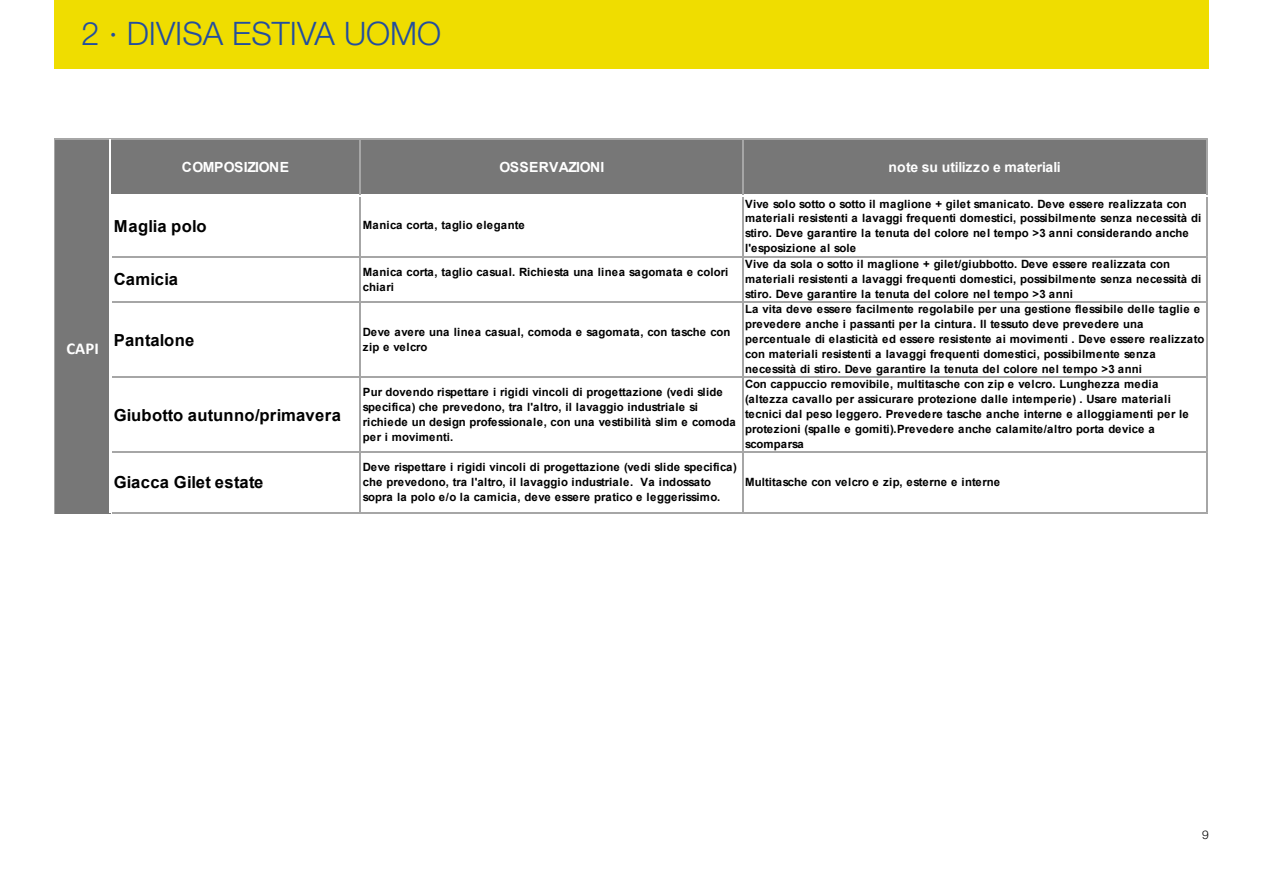
<style>
.page{position:relative;width:1263px;height:893px;background:#fff}
.page>*{position:absolute;margin:0;border:0;box-sizing:border-box;transform-origin:0 0}
.t1{font:300 32.4px "Helvetica Neue";color:#234e9e}
.t2{font:700 16.65px "Arial";letter-spacing:.02em;color:#000}
.t3{font:700 16.65px "Calibri";color:#fff}
.t4{font:700 13.95px "Arial";letter-spacing:-.015em;color:#fff}
.t5{font:700 13.95px "Arial";letter-spacing:.02em;color:#fff}
.t6{font:300 12px "Helvetica Neue";color:#000}
.t7{font:700 11.4px/14.9px "Arial";color:#000}
</style>
<div class="page">
<div style="left:54px;top:0;width:1155px;height:68px;background:#efdd00"></div>
<div style="left:55px;top:139px;width:1153px;height:57px;background:#777"></div>
<div style="left:55px;top:195px;width:56px;height:318px;background:#777"></div>
<hr style="left:55px;top:138px;width:1153px;height:1px;background:#a6a6a6">
<hr style="left:109px;top:139px;width:2px;height:55px;background:#fff">
<hr style="left:112px;top:194px;width:1096px;height:3px;background:#fff">
<hr style="left:359px;top:139px;width:2px;height:55px;background:#a6a6a6">
<hr style="left:742px;top:139px;width:1px;height:55px;background:#a6a6a6">
<hr style="left:112px;top:256px;width:1096px;height:1px;background:#a6a6a6">
<hr style="left:1206px;top:139px;width:2px;height:55px;background:#a6a6a6">
<hr style="left:112px;top:301px;width:1096px;height:2px;background:#a6a6a6">
<hr style="left:112px;top:376px;width:1096px;height:2px;background:#a6a6a6">
<hr style="left:112px;top:451px;width:1096px;height:2px;background:#a6a6a6">
<hr style="left:112px;top:512px;width:1096px;height:1px;background:#a6a6a6">
<hr style="left:54px;top:138px;width:1px;height:375px;background:#a6a6a6">
<hr style="left:109px;top:194px;width:3px;height:319px;background:#fff">
<hr style="left:359px;top:197px;width:2px;height:316px;background:#a6a6a6">
<hr style="left:742px;top:197px;width:1px;height:316px;background:#a6a6a6">
<hr style="left:1206px;top:197px;width:2px;height:316px;background:#a6a6a6">
<h1 class="t1" style="left:82px;top:14px;width:361px">2 · DIVISA ESTIVA UOMO</h1>
<p class="t4" style="left:182px;top:158px;width:109px">COMPOSIZIONE</p>
<p class="t5" style="left:499px;top:158px;width:107px">OSSERVAZIONI</p>
<p class="t4" style="left:888px;top:158px;width:174px">note su utilizzo e materiali</p>
<h2 class="t3" style="left:66px;top:338px;width:34px">CAPI</h2>
<h2 class="t2" style="left:114px;top:215px;width:95px">Maglia polo</h2>
<p class="t7" style="left:363px;top:218px;width:163px">Manica corta, taglio elegante</p>
<p class="t7" style="left:745px;top:196px;width:458px">Vive solo sotto o sotto il maglione + gilet smanicato. Deve essere realizzata con materiali resistenti a lavaggi frequenti domestici, possibilmente senza necessità di stiro. Deve garantire la tenuta del colore nel tempo &gt;3 anni considerando anche l'esposizione al sole</p>
<h2 class="t2" style="left:114px;top:268px;width:66px">Camicia</h2>
<p class="t7" style="left:363px;top:265px;width:367px">Manica corta, taglio casual. Richiesta una linea sagomata e colori chiari</p>
<p class="t7" style="left:745px;top:257px;width:458px">Vive da sola o sotto il maglione + gilet/giubbotto. Deve essere realizzata con materiali resistenti a lavaggi frequenti domestici, possibilmente senza necessità di stiro. Deve garantire la tenuta del colore nel tempo &gt;3 anni</p>
<h2 class="t2" style="left:114px;top:329px;width:82px">Pantalone</h2>
<p class="t7" style="left:363px;top:325px;width:369px">Deve avere una linea casual, comoda e sagomata, con tasche con zip e velcro</p>
<p class="t7" style="left:745px;top:302px;width:461px">La vita deve essere facilmente regolabile per una gestione flessibile delle taglie e prevedere anche i passanti per la cintura. Il tessuto deve prevedere una percentuale di elasticità ed essere resistente ai movimenti . Deve essere realizzato con materiali resistenti a lavaggi frequenti domestici, possibilmente senza necessità di stiro. Deve garantire la tenuta del colore nel tempo &gt;3 anni</p>
<h2 class="t2" style="left:114px;top:404px;width:229px">Giubotto autunno/primavera</h2>
<h2 class="t2" style="left:114px;top:471px;width:151px">Giacca Gilet estate</h2>
<p class="t7" style="left:363px;top:385px;width:374px">Pur dovendo rispettare i rigidi vincoli di progettazione (vedi slide specifica) che prevedono, tra l'altro, il lavaggio industriale si richiede un design professionale, con una vestibilità slim e comoda per i movimenti.</p>
<p class="t7" style="left:745px;top:377px;width:445px">Con cappuccio removibile, multitasche con zip e velcro. Lunghezza media (altezza cavallo per assicurare protezione dalle intemperie) . Usare materiali tecnici dal peso leggero. Prevedere tasche anche interne e alloggiamenti per le protezioni (spalle e gomiti).Prevedere anche calamite/altro porta device a scomparsa</p>
<p class="t7" style="left:363px;top:460px;width:375px">Deve rispettare i rigidi vincoli di progettazione (vedi slide specifica) che prevedono, tra l'altro, il lavaggio industriale. Va indossato sopra la polo e/o la camicia, deve essere pratico e leggerissimo.</p>
<p class="t7" style="left:745px;top:475px;width:257px">Multitasche con velcro e zip, esterne e interne</p>
<p class="t6" style="left:1202px;top:827px;width:8px">9</p>
</div>
